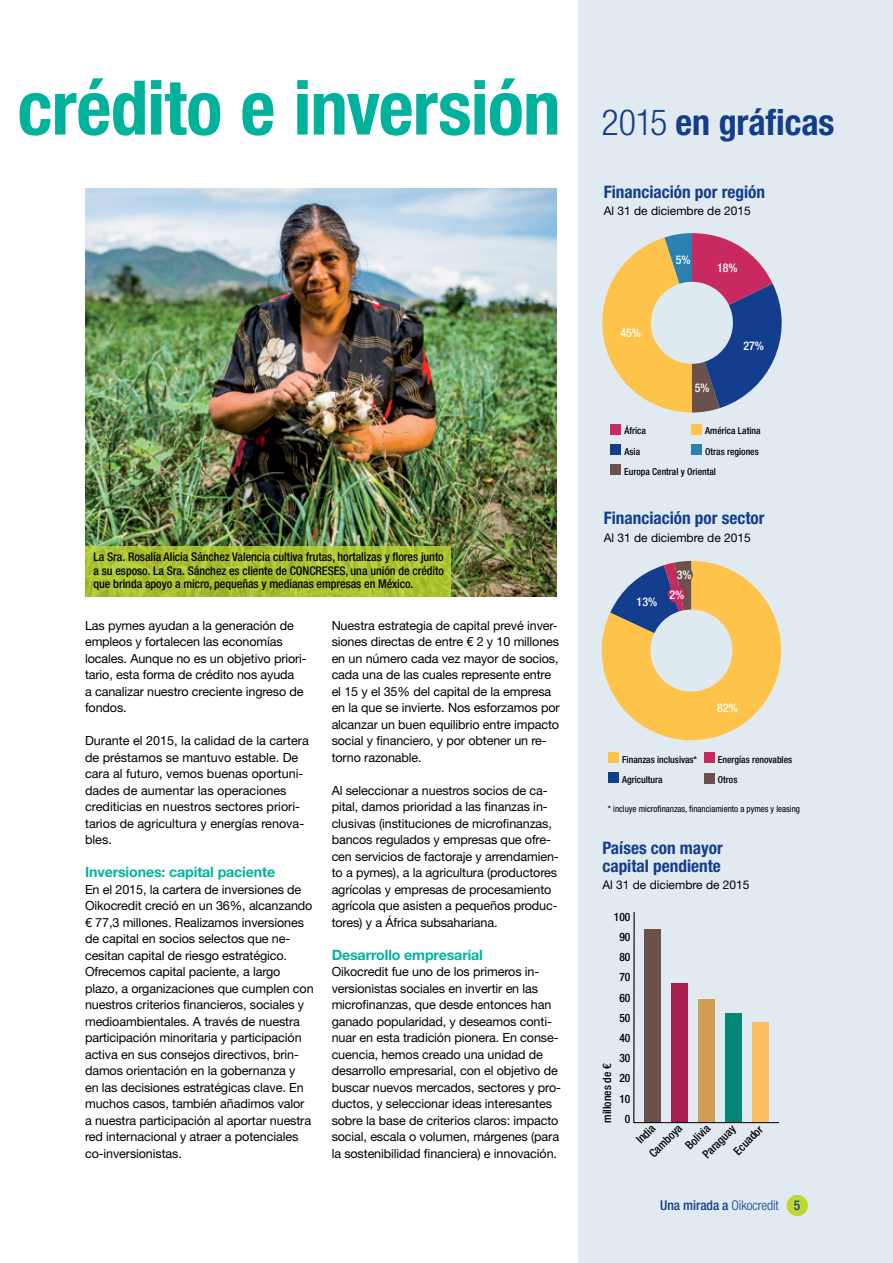
<style>
.page{position:relative;width:893px;height:1263px;background:#fff}
.page>*{position:absolute;margin:0;border:0;box-sizing:border-box;transform-origin:0 0}
.t1{font:700 condensed 75.3px "Helvetica Neue LT Std";letter-spacing:-.01em;color:#00b29c}
.t2{font:700 condensed 17.25px/18px "Helvetica Neue LT Std";color:#133d8d}
.t3{font:700 14.25px "Helvetica Neue LT Std";letter-spacing:-.01em;color:#00b29c}
.t4{font:500 condensed 13.5px "Helvetica Neue LT Std";color:#133d8d}
.t5{font:12.6px/16.5px "Helvetica Neue LT Std";letter-spacing:-.01em;color:#000}
.t6{font:500 condensed 12px/13.5px "Helvetica Neue LT Std";letter-spacing:-.005em;color:#000;text-align:justify}
.t7{font:12px "Helvetica Neue LT Std";color:#000}
.t8{font:500 condensed 12px "Helvetica Neue LT Std";color:#fff}
.t9{font:500 condensed 12px "Helvetica Neue LT Pro";color:#fff}
.t10{font:500 condensed 11.55px/20.2px "Helvetica Neue LT Std";color:#000;text-align:right}
.t11{font:500 condensed 9.6px "Helvetica Neue LT Std";color:#000}
.t12{font:condensed 9px "Helvetica Neue LT Std";color:#000}
.s1{font-weight:300;font-size:36px;color:#133d8d}
.s2{font-size:36px;color:#133d8d}
.s3{font-weight:300}
</style>
<div class="page">
<div style="left:578px;top:0;width:315px;height:1263px;background:#e0eaf0"></div>
<div style="left:644px;top:929px;width:17px;height:194px;background:#6c504c"></div>
<div style="left:752px;top:1022px;width:17px;height:101px;background:#fdbe64"></div>
<div style="left:698px;top:999px;width:17px;height:124px;background:#d09e53"></div>
<div style="left:725px;top:1013px;width:17px;height:110px;background:#008777"></div>
<div style="left:671px;top:984px;width:17px;height:139px;background:#a61e4f"></div>
<hr style="left:634px;top:912px;width:1px;height:210px;background:#000">
<hr style="left:634px;top:1122px;width:145px;height:1px;background:#000">
<div style="left:787px;top:1195px;width:21px;height:21px;background:#c1d72f;border-radius:50%"></div>
<svg style="left:602px;top:233px;width:180px;height:179px"></svg>
<div style="left:651px;top:282px;width:82px;height:82px;background:#dfeaf0;border-radius:50%"></div>
<div style="left:692px;top:444px;width:10px;height:11px;background:#2a80af"></div>
<div style="left:692px;top:424px;width:10px;height:10px;background:#fec34b"></div>
<div style="left:611px;top:464px;width:10px;height:11px;background:#6c504c"></div>
<div style="left:611px;top:444px;width:10px;height:10px;background:#133d8d"></div>
<div style="left:611px;top:424px;width:10px;height:10px;background:#c72960"></div>
<svg style="left:602px;top:561px;width:179px;height:179px"></svg>
<div style="left:650px;top:609px;width:82px;height:82px;background:#dfeaf0;border-radius:50%"></div>
<div style="left:704px;top:773px;width:10px;height:10px;background:#6c504c"></div>
<div style="left:704px;top:753px;width:10px;height:10px;background:#c72960"></div>
<div style="left:608px;top:773px;width:11px;height:10px;background:#133d8d"></div>
<div style="left:608px;top:752px;width:11px;height:11px;background:#fec34b"></div>
<div style="left:668px;top:586px;width:17px;height:17px;background:#c72960;border-radius:50%"></div>
<div style="left:676px;top:566px;width:17px;height:17px;background:#6c504c;border-radius:50%"></div>
<img style="left:85px;top:188px;width:472px;height:409px">
<svg style="left:85px;top:546px;width:366px;height:51px;background:#aac231"></svg>
<h1 class="t1" style="left:18px;top:62px;width:818px">crédito e inversión <span class="s1">2015</span> <span class="s2">en gráficas</span></h1>
<h2 class="t2" style="left:604px;top:182px;width:163px">Financiación por región</h2>
<p class="t7" style="left:604px;top:203px;width:149px">Al 31 de diciembre de 2015</p>
<p class="t8" style="left:620px;top:326px;width:22px">45%</p>
<p class="t8" style="left:676px;top:252px;width:16px">5%</p>
<p class="t8" style="left:717px;top:260px;width:22px">18%</p>
<p class="t8" style="left:695px;top:380px;width:16px">5%</p>
<p class="t8" style="left:743px;top:339px;width:22px">27%</p>
<p class="t11" style="left:624px;top:425px;width:23px">África</p>
<p class="t11" style="left:705px;top:425px;width:57px">América Latina</p>
<p class="t11" style="left:624px;top:465px;width:93px">Europa Central y Oriental</p>
<p class="t11" style="left:624px;top:445px;width:17px">Asia</p>
<p class="t11" style="left:705px;top:446px;width:55px">Otras regiones</p>
<p class="t6" style="left:94px;top:550px;width:352px">La Sra. Rosalía Alicia Sánchez Valencia cultiva frutas, hortalizas y flores junto a su esposo. La Sra. Sánchez es cliente de CONCRESES, una unión de crédito que brinda apoyo a micro, pequeñas y medianas empresas en México.</p>
<p class="t5" style="left:85px;top:617px;width:223px">Las pymes ayudan a la generación de empleos y fortalecen las economías locales. Aunque no es un objetivo priori&shy;tario, esta forma de crédito nos ayuda<br>a canalizar nuestro creciente ingreso de fondos.</p>
<p class="t5" style="left:85px;top:732px;width:225px">Durante el 2015, la calidad de la cartera de préstamos se mantuvo estable. De cara al futuro, vemos buenas oportuni&shy;dades de aumentar las operaciones crediticias en nuestros sectores priori&shy;tarios de agricultura y energías renova&shy;bles.</p>
<p class="t3" style="left:85px;top:863px;width:192px">Inversiones: capital paciente</p>
<p class="t5" style="left:85px;top:881px;width:230px">En el 2015, la cartera de inversiones de Oikocredit creció en un 36%, alcanzando € 77,3 millones. Realizamos inversiones de capital en socios selectos que ne&shy;cesitan capital de riesgo estratégico.<br>Ofrecemos capital paciente, a largo plazo, a organizaciones que cumplen con nuestros criterios financieros, sociales y medioambientales. A través de nuestra participación minoritaria y participación activa en sus consejos directivos, brin&shy;damos orientación en la gobernanza y<br>en las decisiones estratégicas clave. En muchos casos, también añadimos valor a nuestra participación al aportar nuestra red internacional y atraer a potenciales co-inversionistas.</p>
<p class="t5" style="left:332px;top:617px;width:230px">Nuestra estrategia de capital prevé inver&shy;siones directas de entre € 2 y 10 millones en un número cada vez mayor de socios, cada una de las cuales represente entre el 15 y el 35% del capital de la empresa en la que se invierte. Nos esforzamos por alcanzar un buen equilibrio entre impacto social y financiero, y por obtener un re&shy;torno razonable.</p>
<p class="t5" style="left:332px;top:782px;width:229px">Al seleccionar a nuestros socios de ca&shy;pital, damos prioridad a las finanzas in&shy;clusivas (instituciones de microfinanzas, bancos regulados y empresas que ofre&shy;cen servicios de factoraje y arrendamien&shy;to a pymes), a la agricultura (productores agrícolas y empresas de procesamiento agrícola que asisten a pequeños produc&shy;tores) y a África subsahariana.</p>
<p class="t3" style="left:332px;top:946px;width:153px">Desarrollo empresarial</p>
<p class="t5" style="left:332px;top:963px;width:231px">Oikocredit fue uno de los primeros in&shy;versionistas sociales en invertir en las microfinanzas, que desde entonces han ganado popularidad, y deseamos conti&shy;nuar en esta tradición pionera. En conse&shy;cuencia, hemos creado una unidad de desarrollo empresarial, con el objetivo de buscar nuevos mercados, sectores y pro&shy;ductos, y seleccionar ideas interesantes sobre la base de criterios claros: impacto social, escala o volumen, márgenes (para la sostenibilidad financiera) e innovación.</p>
<h2 class="t2" style="left:604px;top:509px;width:162px">Financiación por sector</h2>
<p class="t7" style="left:604px;top:531px;width:149px">Al 31 de diciembre de 2015</p>
<p class="t8" style="left:637px;top:595px;width:22px">13%</p>
<p class="t9" style="left:677px;top:568px;width:16px">3%</p>
<p class="t8" style="left:669px;top:587px;width:16px">2%</p>
<p class="t11" style="left:622px;top:753px;width:77px">Finanzas inclusivas*</p>
<p class="t11" style="left:622px;top:774px;width:42px">Agricultura</p>
<p class="t8" style="left:717px;top:700px;width:22px">82%</p>
<p class="t11" style="left:718px;top:754px;width:76px">Energías renovables</p>
<p class="t11" style="left:718px;top:774px;width:21px">Otros</p>
<p class="t12" style="left:608px;top:803px;width:194px">* incluye microfinanzas, financiamiento a pymes y leasing</p>
<h2 class="t2" style="left:602px;top:839px;width:122px">Países con mayor capital pendiente</h2>
<p class="t7" style="left:602px;top:878px;width:149px">Al 31 de diciembre de 2015</p>
<p class="t10" style="left:614px;top:906px;width:18px">100<br>90<br>80<br>70<br>60<br>50<br>40<br>30<br>20<br>10<br>0</p>
<p class="t10" style="left:597px;top:1123px;width:61px;rotate:-90deg">millones de €</p>
<p class="t10" style="left:631px;top:1134px;width:23px;rotate:-45deg">India</p>
<p class="t10" style="left:680px;top:1140px;width:31px;rotate:-45deg">Bolivia</p>
<p class="t10" style="left:644px;top:1148px;width:42px;rotate:-45deg">Camboya</p>
<p class="t10" style="left:728px;top:1145px;width:38px;rotate:-45deg">Ecuador</p>
<p class="t10" style="left:697px;top:1149px;width:43px;rotate:-45deg">Paraguay</p>
<p class="t4" style="left:660px;top:1197px;width:142px">Una mirada a <span class="s3">Oikocredit</span> 5</p>
</div>
